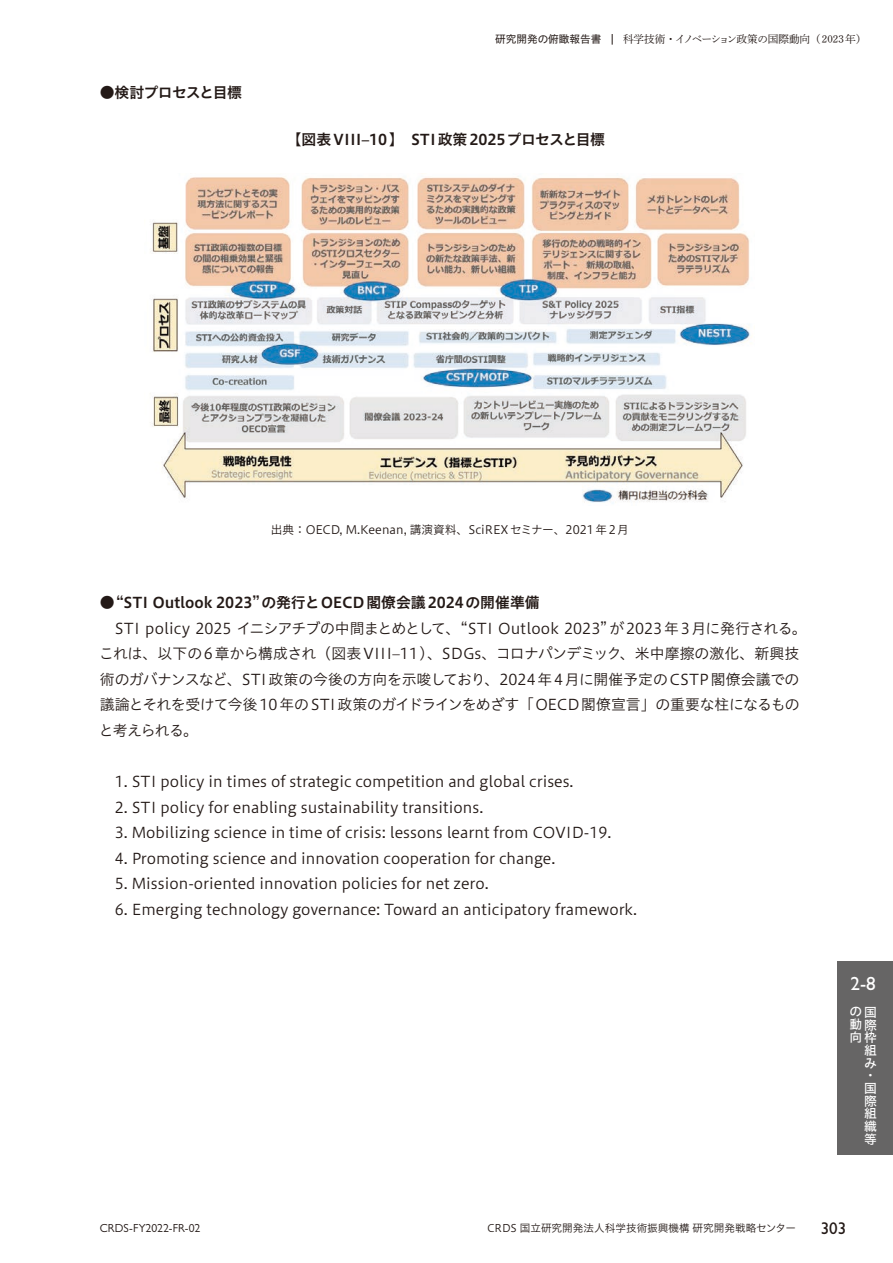
<style>
.page{position:relative;width:893px;height:1263px;background:#fff}
.page>*{position:absolute;margin:0;border:0;box-sizing:border-box;transform-origin:0 0}
.t1{font:500 19.2px "Gill Sans Nova";color:#fff}
.t2{font:500 16.95px "Gill Sans Nova";color:#231916}
.t3{font:14.85px/25.5px "Hiragino UD Sans Std N W3";color:#231916}
.t4{font:14.85px "Hiragino UD Sans Std N W6";color:#231916}
.t5{font:14.85px "Hiragino UD Sans Std N W6";letter-spacing:-.05em;color:#231916}
.t6{font:12.75px "Hiragino UD Sans Std N W5";color:#fff}
.t7{font:11.7px "Hiragino UD Sans Std N W3";color:#231916}
.t8{font:11.7px "Gill Sans Nova";color:#231916}
.t9{font:10.65px "Shuei Min Pr 6 N L";color:#231916}
.t10{font:10.65px "Hiragino UD Sans Std N W3";color:#231916}
.s1{font-family:"Hiragino UD Sans Std N W4"}
</style>
<div class="page">
<img style="left:150px;top:177px;width:600px;height:327px">
<div style="left:838px;top:961px;width:55px;height:193px;background:#666565"></div>
<p class="t5" style="left:100px;top:81px;width:144px">●検討プロセスと目標</p>
<p class="t9" style="left:495px;top:30px;width:373px"><span class="s1">研究開発の俯瞰報告書</span> 　科学技術・イノベーション政策の国際動向（2023年）</p>
<p class="t4" style="left:287px;top:128px;width:320px">【図表VIII–10】　STI政策2025プロセスと目標</p>
<p class="t7" style="left:271px;top:521px;width:359px">出典：OECD, M.Keenan, 講演資料、SciREXセミナー、2021年2月</p>
<p class="t4" style="left:100px;top:591px;width:441px">●“STI Outlook 2023”の発行とOECD閣僚会議2024の開催準備</p>
<p class="t3" style="left:99px;top:615px;width:709px;text-indent:16px">STI policy 2025 イニシアチブの中間まとめとして、“STI Outlook 2023”が2023年3月に発行される。これは、以下の6章から構成され（図表VIII–11）、SDGs、コロナパンデミック、米中摩擦の激化、新興技術のガバナンスなど、STI政策の今後の方向を示唆しており、2024年4月に開催予定のCSTP閣僚会議での議論とそれを受けて今後10年のSTI政策のガイドラインをめざす「OECD閣僚宣言」の重要な柱になるものと考えられる。</p>
<p class="t3" style="left:115px;top:768px;width:460px">1. STI policy in times of strategic competition and global crises.</p>
<p class="t3" style="left:115px;top:793px;width:370px">2. STI policy for enabling sustainability transitions.</p>
<p class="t3" style="left:115px;top:819px;width:498px">3. Mobilizing science in time of crisis: lessons learnt from COVID-19.</p>
<p class="t3" style="left:115px;top:844px;width:442px">4. Promoting science and innovation cooperation for change.</p>
<p class="t3" style="left:115px;top:870px;width:375px">5. Mission-oriented innovation policies for net zero.</p>
<p class="t3" style="left:115px;top:895px;width:524px">6. Emerging technology governance: Toward an anticipatory framework.</p>
<p class="t1" style="left:850px;top:972px;width:27px">2-8</p>
<p class="t6" style="left:849px;top:1002px;width:28px">の国</p>
<p class="t6" style="left:849px;top:1015px;width:29px">動際</p>
<p class="t6" style="left:849px;top:1027px;width:29px">向枠</p>
<p class="t6" style="left:864px;top:1041px;width:14px">組</p>
<p class="t6" style="left:864px;top:1053px;width:14px">み</p>
<p class="t6" style="left:864px;top:1065px;width:9px">・</p>
<p class="t6" style="left:864px;top:1078px;width:13px">国</p>
<p class="t6" style="left:864px;top:1091px;width:14px">際</p>
<p class="t6" style="left:864px;top:1104px;width:14px">組</p>
<p class="t6" style="left:864px;top:1117px;width:14px">織</p>
<p class="t6" style="left:864px;top:1129px;width:13px">等</p>
<p class="t8" style="left:100px;top:1221px;width:102px">CRDS-FY2022-FR-02</p>
<p class="t10" style="left:487px;top:1220px;width:311px">CRDS 国立研究開発法人科学技術振興機構 研究開発戦略センター</p>
<p class="t2" style="left:821px;top:1217px;width:27px">303</p>
</div>
